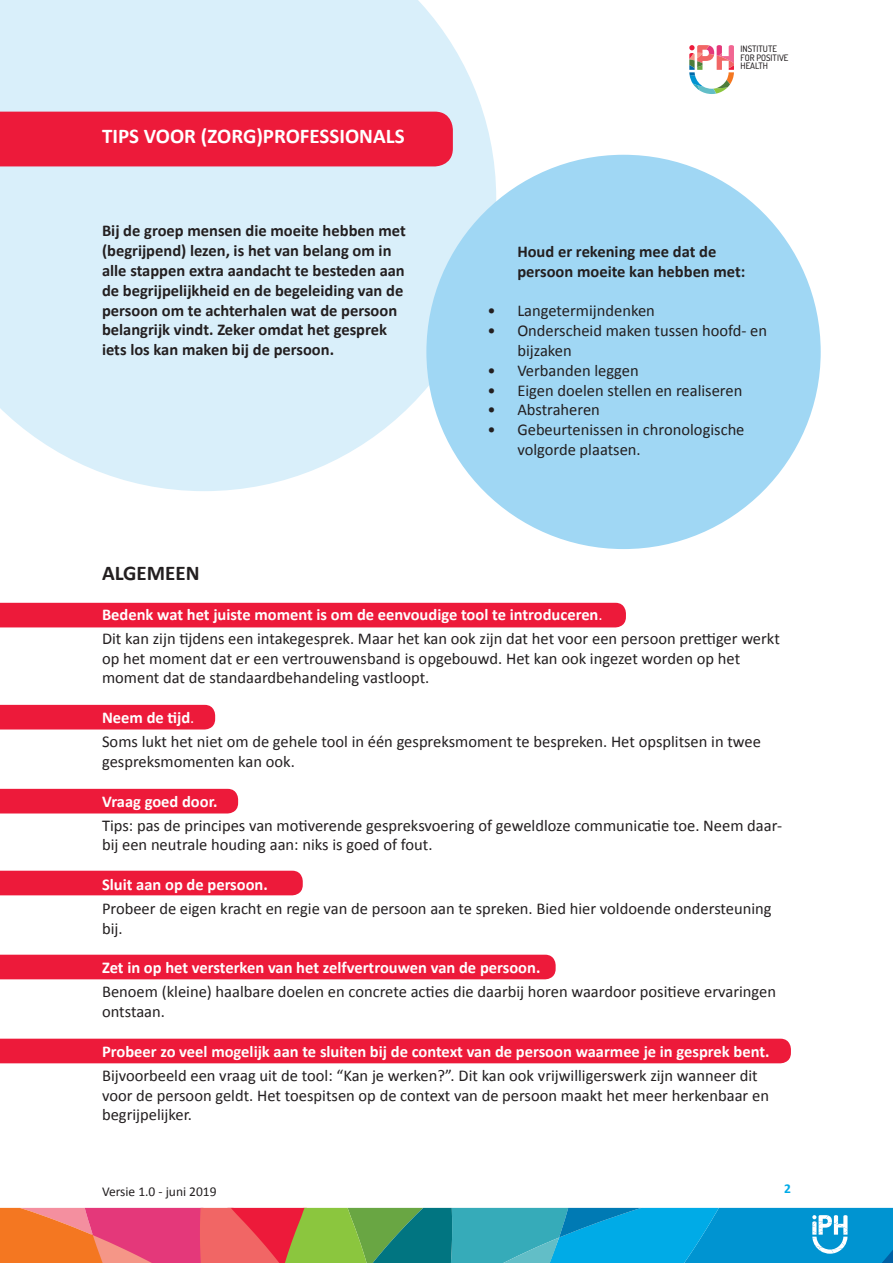
<style>
.page{position:relative;width:893px;height:1263px;background:#fff}
.page>*{position:absolute;margin:0;border:0;box-sizing:border-box;transform-origin:0 0}
.Kop_Calibri_bold_14{font:700 21px "Calibri";color:#fff}
.calibri_11{font:700 21px "Calibri";color:#231f20}
.calibri_11-2{font:16.5px/19.8px "Calibri";color:#231f20}
.calibri_11-3{font:700 16.5px/19.8px "Calibri";color:#231f20}
.calibri_11-4{font:700 16.5px "Calibri";color:#fff}
.t1{font:13.5px "Calibri";color:#231f20}
.t2{font:700 13.5px "Calibri";color:#00abe7}
.t3{font:500 8.85px/8.9px "Dosis";color:#231f20}
.s1{font-weight:400}
</style>
<div class="page">
<svg style="left:689px;top:45px;width:45px;height:49px"></svg>
<svg style="left:0;top:1207px;width:893px;height:56px;background:#698a95"></svg>
<div style="left:0;top:705px;width:215px;height:24px;background:#ed1a3a"></div>
<div style="left:0;top:789px;width:238px;height:24px;background:#ed1a3a"></div>
<div style="left:0;top:871px;width:303px;height:24px;background:#ed1a3a"></div>
<div style="left:0;top:955px;width:556px;height:24px;background:#ed1a3a"></div>
<div style="left:0;top:1039px;width:791px;height:24px;background:#ed1a3a"></div>
<div style="left:0;top:603px;width:626px;height:24px;background:#ed1a3a"></div>
<svg style="left:0;top:0;width:496px;height:491px;background:#dcf0fa"></svg>
<div style="left:0;top:112px;width:453px;height:54px;background:#ed1a3a"></div>
<div style="left:426px;top:155px;width:395px;height:394px;background:#a0d7f4;border-radius:50%"></div>
<p class="Kop_Calibri_bold_14" style="left:102px;top:123px;width:304px">TIPS VOOR (ZORG)PROFESSIONALS</p>
<p class="calibri_11-3" style="left:102px;top:220px;width:305px">Bij de groep mensen die moeite hebben met (begrijpend) lezen, is het van belang om in alle stappen extra aandacht te besteden aan de begrijpelijkheid en de begeleiding van de persoon om te achterhalen wat de persoon belangrijk vindt. Zeker omdat het gesprek iets los kan maken bij de persoon.</p>
<p class="t3" style="left:740px;top:44px;width:49px">INSTITUTE<br>FOR POSITIVE<br>HEALTH</p>
<p class="calibri_11-3" style="left:517px;top:241px;width:230px">Houd er rekening mee dat de persoon moeite kan hebben met:</p>
<p class="calibri_11-2" style="left:488px;top:300px;width:169px">• Langetermijndenken</p>
<p class="calibri_11-2" style="left:517px;top:320px;width:251px;text-indent:-30px">• Onderscheid maken tussen hoofd- en bijzaken</p>
<p class="calibri_11-2" style="left:488px;top:360px;width:153px">• Verbanden leggen</p>
<p class="calibri_11-2" style="left:488px;top:379px;width:256px">• Eigen doelen stellen en realiseren</p>
<p class="calibri_11-2" style="left:488px;top:399px;width:114px">• Abstraheren</p>
<p class="calibri_11-2" style="left:517px;top:419px;width:229px;text-indent:-30px">• Gebeurtenissen in chronologische volgorde plaatsen.</p>
<p class="calibri_11" style="left:102px;top:560px;width:99px">ALGEMEEN</p>
<p class="calibri_11-4" style="left:102px;top:604px;width:502px">Bedenk wat het juiste moment is om de eenvoudige tool te introduceren<span class="s1">.</span></p>
<p class="calibri_11-2" style="left:102px;top:628px;width:679px">Dit kan zijn tijdens een intakegesprek. Maar het kan ook zijn dat het voor een persoon prettiger werkt</p>
<p class="calibri_11-2" style="left:102px;top:647px;width:640px">op het moment dat er een vertrouwensband is opgebouwd. Het kan ook ingezet worden op het moment dat de standaardbehandeling vastloopt.</p>
<p class="calibri_11-4" style="left:102px;top:707px;width:94px">Neem de tijd<span class="s1">.</span></p>
<p class="calibri_11-2" style="left:102px;top:731px;width:660px">Soms lukt het niet om de gehele tool in één gespreksmoment te bespreken. Het opsplitsen in twee gespreksmomenten kan ook.</p>
<p class="calibri_11-4" style="left:102px;top:791px;width:117px">Vraag goed door.</p>
<p class="calibri_11-2" style="left:102px;top:814px;width:681px">Tips: pas de principes van motiverende gespreksvoering of geweldloze communicatie toe. Neem daar&shy;bij een neutrale houding aan: niks is goed of fout.</p>
<p class="calibri_11-4" style="left:102px;top:874px;width:167px">Sluit aan op de persoon.</p>
<p class="calibri_11-2" style="left:102px;top:898px;width:671px">Probeer de eigen kracht en regie van de persoon aan te spreken. Bied hier voldoende ondersteuning bij.</p>
<p class="calibri_11-4" style="left:102px;top:957px;width:440px">Zet in op het versterken van het zelfvertrouwen van de persoon.</p>
<p class="calibri_11-2" style="left:102px;top:981px;width:675px">Benoem (kleine) haalbare doelen en concrete acties die daarbij horen waardoor positieve ervaringen ontstaan.</p>
<p class="calibri_11-4" style="left:102px;top:1041px;width:669px">Probeer zo veel mogelijk aan te sluiten bij de context van de persoon waarmee je in gesprek bent.</p>
<p class="calibri_11-2" style="left:102px;top:1064px;width:668px">Bijvoorbeeld een vraag uit de tool: “Kan je werken?”. Dit kan ook vrijwilligerswerk zijn wanneer dit voor de persoon geldt. Het toespitsen op de context van de persoon maakt het meer herkenbaar en begrijpelijker.</p>
<p class="t1" style="left:102px;top:1183px;width:116px">Versie 1.0 - juni 2019</p>
<p class="t2" style="left:784px;top:1180px;width:8px">2</p>
</div>
